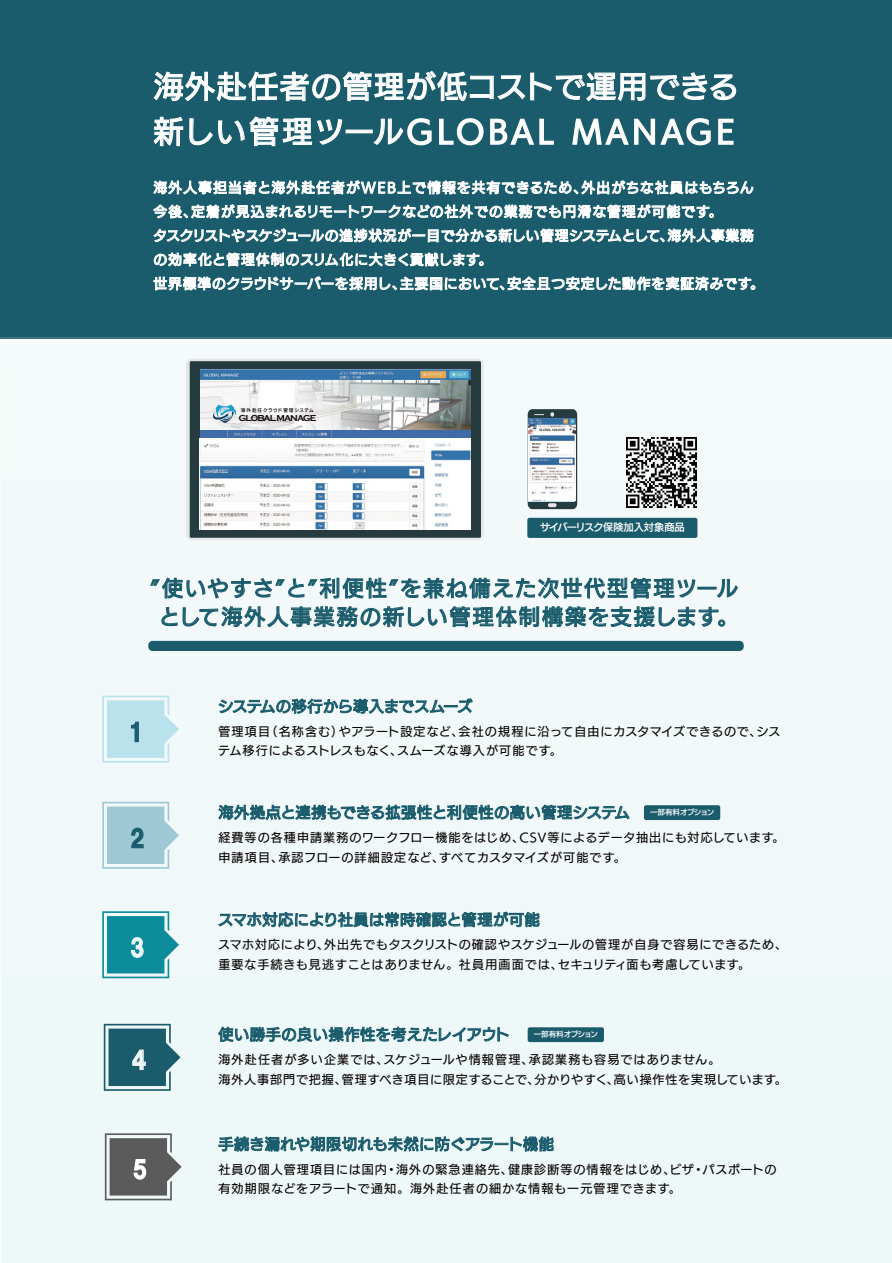
<style>
.page{position:relative;width:892px;height:1263px;background:#fff}
.page>*{position:absolute;margin:0;border:0;box-sizing:border-box;transform-origin:0 0}
.t1{font:30px/45px "UD Kakugo Large Pr 6 N M";letter-spacing:.05em;color:#fff}
.t2{font:24px "HGS Soei Kakugothic UB";color:#f0f8fa}
.t3{font:24px "HGS Soei Kakugothic UB";color:#1a5c6c}
.t4{font:24px "HGS Soei Kakugothic UB";color:#fff}
.t5{font:21px/28.5px "UD Kakugo Large Pr 6 N M";letter-spacing:.1em;color:#1a5c6c;text-align:center}
.t6{font:15px "UD Kakugo Large Pr 6 N M";letter-spacing:.03em;color:#1a5c6c}
.t7{font:15px "UD Kakugo Large Pr 6 N M";letter-spacing:.05em;color:#1a5c6c}
.t8{font:15px "UD Kakugo Large Pr 6 N M";letter-spacing:.01em;color:#1a5c6c}
.t9{font:13.5px/24px "UD Kakugo Large Pr 6 N M";letter-spacing:.075em;color:#fff}
.t10{font:12px/19.5px "UD Kakugo Large Pr 6 N M";letter-spacing:.08em;color:#060101}
.t11{font:10.2px "UD Kakugo Large Pr 6 N DB";letter-spacing:-.02em;color:#fff}
.t12{font:700 8.85px "Copperplate Gothic";letter-spacing:-.1em;color:#060101}
.t13{font:7.5px "UD Kakugo Large Pr 6 N DB";letter-spacing:-.04em;color:#fff}
.t14{font:4.65px "UD Kakugo Large Pr 6 N DB";letter-spacing:.17em;color:#060101}
</style>
<div class="page">
<div style="left:1px;top:0;width:891px;height:338px;background:#1a5c6c"></div>
<svg style="left:153px;top:71px;width:584px;height:31px"></svg>
<svg style="left:153px;top:116px;width:190px;height:31px"></svg>
<svg style="left:372px;top:118px;width:60px;height:28px"></svg>
<svg style="left:439px;top:118px;width:115px;height:28px"></svg>
<svg style="left:572px;top:118px;width:139px;height:28px"></svg>
<svg style="left:718px;top:118px;width:16px;height:27px"></svg>
<svg style="left:153px;top:180px;width:601px;height:86px"></svg>
<svg style="left:154px;top:276px;width:601px;height:14px"></svg>
<div style="left:1px;top:338px;width:891px;height:925px;background:#f1f8f9"></div>
<hr style="left:1px;top:337px;width:891px;height:1px;background:#3c7481">
<svg style="left:102px;top:911px;width:77px;height:67px"></svg>
<svg style="left:102px;top:696px;width:77px;height:67px"></svg>
<svg style="left:219px;top:698px;width:254px;height:16px"></svg>
<svg style="left:218px;top:805px;width:411px;height:15px"></svg>
<svg style="left:218px;top:912px;width:322px;height:15px"></svg>
<svg style="left:104px;top:1024px;width:76px;height:67px"></svg>
<svg style="left:102px;top:802px;width:77px;height:67px"></svg>
<svg style="left:218px;top:1027px;width:291px;height:15px"></svg>
<svg style="left:218px;top:1136px;width:336px;height:15px"></svg>
<svg style="left:105px;top:1133px;width:77px;height:67px"></svg>
<div style="left:644px;top:805px;width:76px;height:15px;background:#1a5c6c;border-radius:2px"></div>
<div style="left:528px;top:1027px;width:76px;height:15px;background:#1a5c6c;border-radius:2px"></div>
<svg style="left:150px;top:578px;width:588px;height:49px"></svg>
<div style="left:148px;top:641px;width:596px;height:10px;background:#1a5c6c;border-radius:4px"></div>
<div style="left:186px;top:359px;width:297px;height:181px;background:#e4e6e7;border-radius:6px"></div>
<div style="left:190px;top:361px;width:291px;height:177px;background:#263b3f"></div>
<img style="left:200px;top:369px;width:270px;height:161px">
<svg style="left:528px;top:409px;width:49px;height:100px"></svg>
<img style="left:529px;top:418px;width:46px;height:83px">
<img style="left:619px;top:430px;width:85px;height:85px">
<div style="left:527px;top:518px;width:170px;height:20px;background:#1a5c6c;border-radius:2px"></div>
<img style="left:200px;top:380px;width:270px;height:50px">
<svg style="left:212px;top:404px;width:25px;height:19px"></svg>
<h1 class="t1" style="left:153px;top:65px;width:586px">海外赴任者の管理が低コストで運用できる新しい管理ツールGLOBAL MANAGE</h1>
<p class="t9" style="left:153px;top:176px;width:612px">海外人事担当者と海外赴任者がWEB上で情報を共有できるため、外出がちな社員はもちろん今後、定着が見込まれるリモートワークなどの社外での業務でも円滑な管理が可能です。<br>タスクリストやスケジュールの進捗状況が一目で分かる新しい管理システムとして、海外人事業務の効率化と管理体制のスリム化に大きく貢献します。<br>世界標準のクラウドサーバーを採用し、主要国において、安全且つ安定した動作を実証済みです。</p>
<p class="t14" style="left:241px;top:408px;width:74px">海外赴任クラウド管理システム</p>
<p class="t12" style="left:239px;top:413px;width:79px">GLOBAL MANAGE</p>
<p class="t11" style="left:540px;top:522px;width:146px">サイバーリスク保険加入対象商品</p>
<h3 class="t5" style="left:150px;top:575px;width:589px">”使いやすさ”と”利便性”を兼ね備えた次世代型管理ツールとして海外人事業務の新しい管理体制構築を支援します。</h3>
<h2 class="t3" style="left:128px;top:720px;width:17px">1</h2>
<p class="t8" style="left:218px;top:698px;width:256px">システムの移行から導入までスムーズ</p>
<p class="t10" style="left:218px;top:722px;width:564px">管理項目（名称含む）やアラート設定など、会社の規程に沿って自由にカスタマイズできるので、システム移行によるストレスもなく、スムーズな導入が可能です。</p>
<h2 class="t3" style="left:130px;top:826px;width:17px">2</h2>
<h2 class="t2" style="left:130px;top:936px;width:17px">3</h2>
<h2 class="t2" style="left:131px;top:1048px;width:17px">4</h2>
<h2 class="t4" style="left:132px;top:1157px;width:17px">5</h2>
<p class="t6" style="left:218px;top:804px;width:413px">海外拠点と連携もできる拡張性と利便性の高い管理システム</p>
<p class="t10" style="left:218px;top:828px;width:568px">経費等の各種申請業務のワークフロー機能をはじめ、CSV等によるデータ抽出にも対応しています。申請項目、承認フローの詳細設定など、すべてカスタマイズが可能です。</p>
<p class="t13" style="left:650px;top:808px;width:66px">一部有料オプション</p>
<p class="t6" style="left:218px;top:911px;width:323px">スマホ対応により社員は常時確認と管理が可能</p>
<p class="t10" style="left:218px;top:935px;width:570px">スマホ対応により、外出先でもタスクリストの確認やスケジュールの管理が自身で容易にできるため、重要な手続きも見逃すことはありません。社員用画面では、セキュリティ面も考慮しています。</p>
<p class="t7" style="left:218px;top:1026px;width:293px">使い勝手の良い操作性を考えたレイアウト</p>
<p class="t10" style="left:218px;top:1050px;width:570px">海外赴任者が多い企業では、スケジュールや情報管理、承認業務も容易ではありません。<br>海外人事部門で把握、管理すべき項目に限定することで、分かりやすく、高い操作性を実現しています。</p>
<p class="t13" style="left:534px;top:1030px;width:66px">一部有料オプション</p>
<p class="t6" style="left:218px;top:1136px;width:337px">手続き漏れや期限切れも未然に防ぐアラート機能</p>
<p class="t10" style="left:218px;top:1160px;width:560px">社員の個人管理項目には国内・海外の緊急連絡先、健康診断等の情報をはじめ、ビザ・パスポートの有効期限などをアラートで通知。海外赴任者の細かな情報も一元管理できます。</p>
</div>
